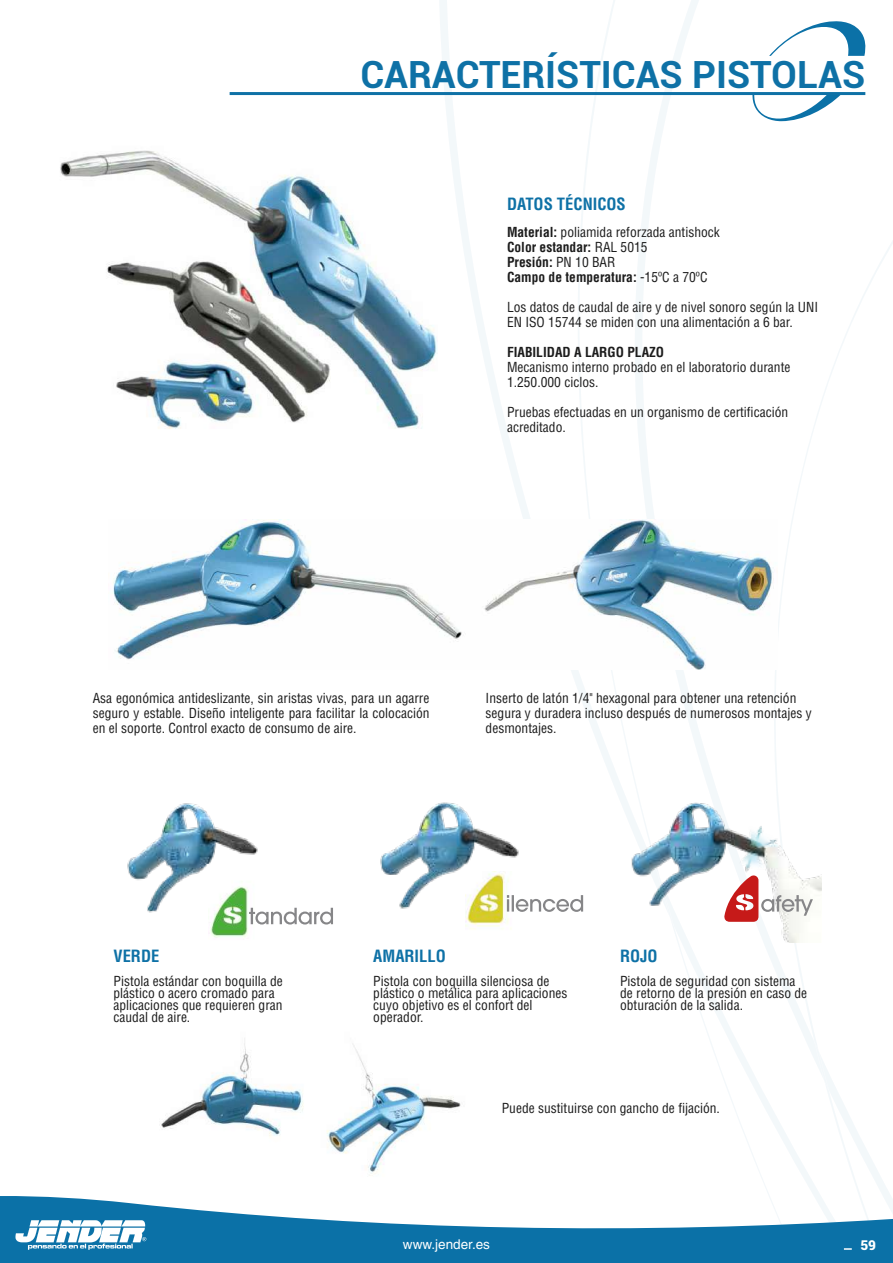
<style>
.page{position:relative;width:893px;height:1263px;background:#fff}
.page>*{position:absolute;margin:0;border:0;box-sizing:border-box;transform-origin:0 0}
.t1{font:700 37.5px "Roboto";color:#0e71a6}
.t2{font:700 condensed 16.5px "Helvetica LT Std";color:#0e71a6}
.t3{font:condensed 13.5px/15px "Helvetica LT Std";color:#1c1c1c}
.t4{font:700 condensed 13.5px "Helvetica LT Std";color:#1c1c1c}
.t5{font:13.5px "Helvetica LT Std";color:#fff}
.t6{font:900 13.5px "Roboto";color:#fff}
.s1{font-weight:700}
</style>
<div class="page">
<svg style="left:437px;top:0;width:83px;height:505px"></svg>
<svg style="left:520px;top:0;width:136px;height:784px"></svg>
<svg style="left:656px;top:0;width:237px;height:1196px"></svg>
<svg style="left:752px;top:20px;width:114px;height:101px"></svg>
<hr style="left:230px;top:92px;width:635px;height:3px;background:#0e71a6">
<img style="left:60px;top:140px;width:378px;height:350px">
<img style="left:113px;top:520px;width:664px;height:149px">
<img style="left:127px;top:784px;width:694px;height:158px">
<img style="left:208px;top:870px;width:129px;height:72px">
<img style="left:249px;top:908px;width:84px;height:16px">
<img style="left:466px;top:871px;width:124px;height:70px">
<img style="left:507px;top:895px;width:76px;height:17px">
<img style="left:761px;top:895px;width:52px;height:21px">
<svg style="left:724px;top:875px;width:34px;height:47px"></svg>
<img style="left:161px;top:1038px;width:300px;height:136px">
<svg style="left:0;top:1196px;width:893px;height:67px;fill:#0b71a7"></svg>
<svg style="left:844px;top:1248px;width:8px;height:2px"></svg>
<svg style="left:15px;top:1220px;width:131px;height:30px"></svg>
<h1 class="t1" style="left:360px;top:48px;width:506px">CARACTERÍSTICAS PISTOLAS</h1>
<p class="t2" style="left:507px;top:194px;width:120px">DATOS TÉCNICOS</p>
<p class="t3" style="left:507px;top:225px;width:214px"><span class="s1">Material:</span> poliamida reforzada antishock<br><span class="s1">Color estandar:</span> RAL 5015<br><span class="s1">Presión:</span> PN 10 BAR<br><span class="s1">Campo de temperatura:</span> -15ºC a 70ºC</p>
<p class="t3" style="left:507px;top:300px;width:313px">Los datos de caudal de aire y de nivel sonoro según la UNI<br>EN ISO 15744 se miden con una alimentación a 6 bar.</p>
<p class="t4" style="left:507px;top:344px;width:159px">FIABILIDAD A LARGO PLAZO</p>
<p class="t3" style="left:507px;top:360px;width:285px">Mecanismo interno probado en el laboratorio durante<br>1.250.000 ciclos.</p>
<p class="t3" style="left:507px;top:405px;width:283px">Pruebas efectuadas en un organismo de certificación acreditado.</p>
<p class="t3" style="left:93px;top:690px;width:338px;text-align:justify">Asa egonómica antideslizante, sin aristas vivas, para un agarre seguro y estable. Diseño inteligente para facilitar la colocación en el soporte. Control exacto de consumo de aire.</p>
<p class="t3" style="left:486px;top:690px;width:328px">Inserto de latón 1/4" hexagonal para obtener una retención segura y duradera incluso después de numerosos montajes y desmontajes.</p>
<p class="t2" style="left:114px;top:946px;width:47px">VERDE</p>
<p class="t3" style="left:114px;top:975px;width:171px;line-height:12px">Pistola estándar con boquilla de plástico o acero cromado para aplicaciones que requieren gran caudal de aire.</p>
<p class="t2" style="left:373px;top:946px;width:74px">AMARILLO</p>
<p class="t3" style="left:373px;top:975px;width:196px;line-height:12px">Pistola con boquilla silenciosa de plástico o metálica para aplicaciones cuyo objetivo es el confort del operador.</p>
<p class="t2" style="left:620px;top:946px;width:39px">ROJO</p>
<p class="t3" style="left:620px;top:975px;width:189px;line-height:12px">Pistola de seguridad con sistema de retorno de la presión en caso de obturación de la salida.</p>
<p class="t3" style="left:502px;top:1101px;width:220px">Puede sustituirse con gancho de fijación.</p>
<p class="t5" style="left:403px;top:1237px;width:89px">www.jender.es</p>
<p class="t6" style="left:860px;top:1235px;width:17px">59</p>
</div>
